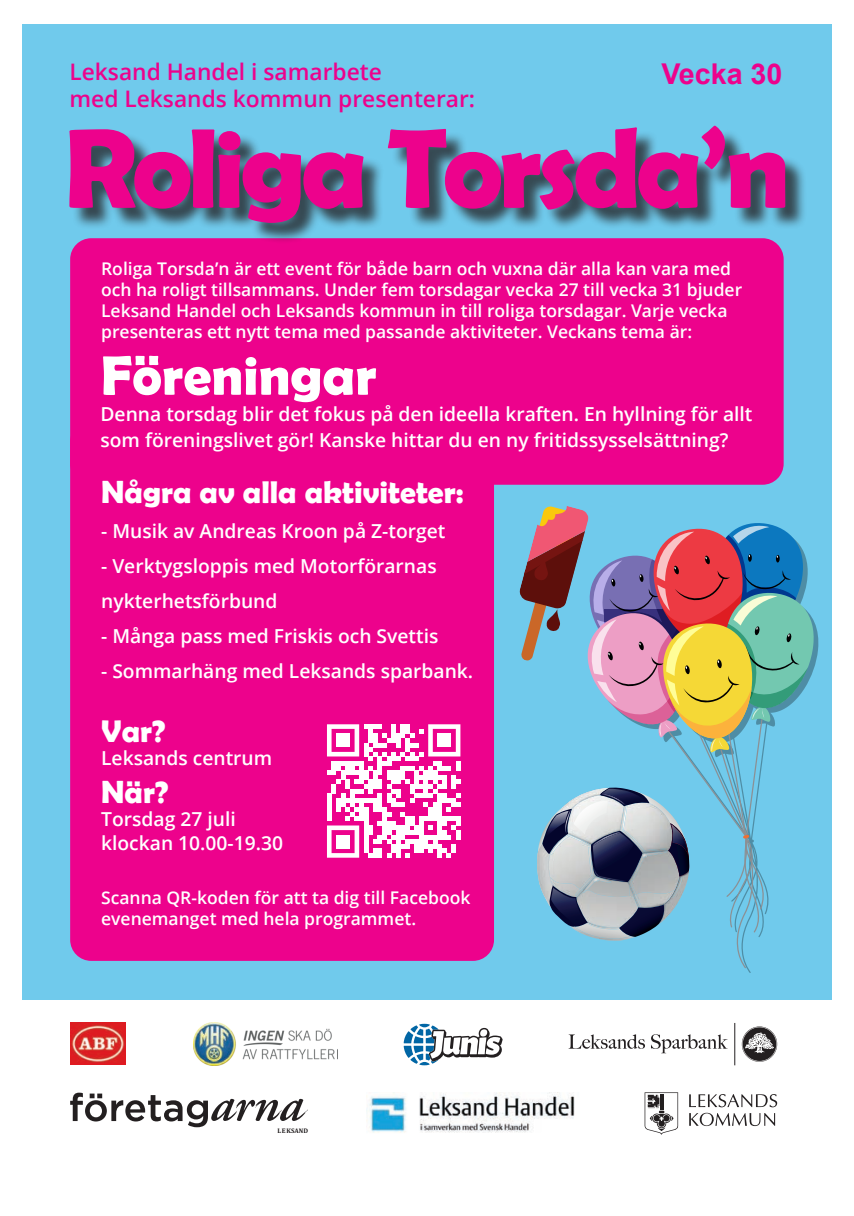
<style>
.page{position:relative;width:854px;height:1216px;background:#fff}
.page>*{position:absolute;margin:0;border:0;box-sizing:border-box;transform-origin:0 0}
.t1{font:700 113.75px "Berlin Sans FB Demi";letter-spacing:-.04em;color:#ed028c}
.t2{font:700 56px "Berlin Sans FB Demi";color:#fff}
.t3{font:700 31.5px "Berlin Sans FB Demi";color:#fff}
.t4{font:700 28.7px "Arial";color:#ed028c}
.t5{font:600 22.75px/27.3px "Open Sans";color:#ed028c}
.t6{font:600 19.25px/25.2px "Open Sans";color:#fff}
.t7{font:600 17.5px/21px "Open Sans";color:#fff}
.t8{font:700 6.65px "Cambria";color:#231f20}
</style>
<div class="page">
<div style="left:22px;top:25px;width:809px;height:974px;background:#70caec"></div>
<div style="left:70px;top:420px;width:424px;height:540px;background:#ed028c;border-radius:21px"></div>
<svg style="left:327px;top:724px;width:133px;height:133px"></svg>
<div style="left:336px;top:733px;width:14px;height:14px;background:#fff"></div>
<div style="left:437px;top:733px;width:14px;height:14px;background:#fff"></div>
<div style="left:336px;top:834px;width:14px;height:14px;background:#fff"></div>
<div style="left:70px;top:238px;width:713px;height:246px;background:#ed028c;border-radius:21px"></div>
<hr style="left:734px;top:1022px;width:1px;height:43px;background:#231f20">
<svg style="left:568px;top:1034px;width:76px;height:14px"></svg>
<svg style="left:651px;top:1034px;width:76px;height:19px"></svg>
<svg style="left:741px;top:1026px;width:35px;height:35px"></svg>
<svg style="left:403px;top:1023px;width:99px;height:42px"></svg>
<svg style="left:689px;top:1094px;width:87px;height:31px"></svg>
<svg style="left:644px;top:1092px;width:34px;height:42px"></svg>
<img style="left:366px;top:1092px;width:209px;height:41px">
<img style="left:194px;top:1022px;width:141px;height:43px">
<img style="left:70px;top:1022px;width:55px;height:42px">
<div style="left:72px;top:129px;width:734px;height:115px;background:#231f20;opacity:.75"></div>
<svg style="left:70px;top:1092px;width:238px;height:35px"></svg>
<svg style="left:519px;top:506px;width:297px;height:462px"></svg>
<h3 class="t5" style="left:69px;top:58px;width:407px">Leksand Handel i samarbete<br>med Leksands kommun presenterar:</h3>
<h3 class="t4" style="left:661px;top:53px;width:122px">Vecka 30</h3>
<h1 class="t1" style="left:64px;top:102px;width:726px">Roliga Torsda’n</h1>
<p class="t7" style="left:101px;top:258px;width:642px">Roliga Torsda’n är ett event för både barn och vuxna där alla kan vara med och ha roligt tillsammans. Under fem torsdagar vecka 27 till vecka 31 bjuder Leksand Handel och Leksands kommun in till roliga torsdagar. Varje vecka presenteras ett nytt tema med passande aktiviteter. Veckans tema är:</p>
<h2 class="t2" style="left:101px;top:343px;width:277px">Föreningar</h2>
<p class="t6" style="left:100px;top:401px;width:653px">Denna torsdag blir det fokus på den ideella kraften. En hyllning för allt som föreningslivet gör! Kanske hittar du en ny fritidssysselsättning?</p>
<h3 class="t3" style="left:101px;top:474px;width:364px">Några av alla aktiviteter:</h3>
<p class="t6" style="left:101px;top:518px;width:346px">- Musik av Andreas Kroon på Z-torget</p>
<p class="t6" style="left:101px;top:548px;width:337px;line-height:35px">- Verktygsloppis med Motorförarnas nykterhetsförbund</p>
<p class="t6" style="left:101px;top:623px;width:339px">- Många pass med Friskis och Svettis</p>
<p class="t6" style="left:101px;top:658px;width:373px">- Sommarhäng med Leksands sparbank.</p>
<h3 class="t3" style="left:101px;top:713px;width:66px">Var?</h3>
<p class="t6" style="left:101px;top:745px;width:172px">Leksands centrum</p>
<h3 class="t3" style="left:101px;top:774px;width:69px">När?</h3>
<p class="t6" style="left:101px;top:807px;width:183px;line-height:23.1px">Torsdag 27 juli klockan 10.00-19.30</p>
<p class="t7" style="left:101px;top:886px;width:370px">Scanna QR-koden för att ta dig till Facebook evenemanget med hela programmet.</p>
<p class="t8" style="left:277px;top:1125px;width:32px">LEKSAND</p>
</div>
